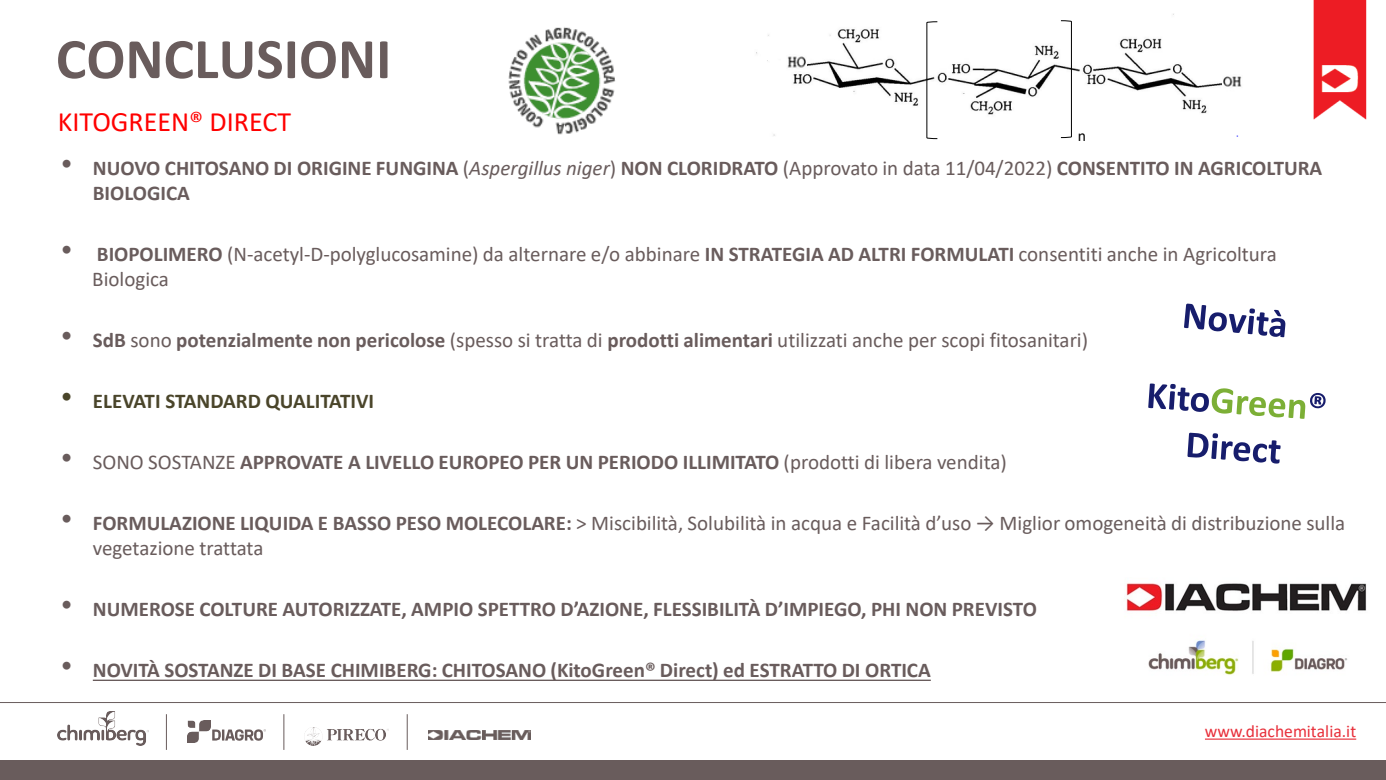
<style>
.page{position:relative;width:1386px;height:780px;background:#fff}
.page>*{position:absolute;margin:0;border:0;box-sizing:border-box;transform-origin:0 0}
.t1{font:700 57.75px "Calibri";color:#695c5c}
.t2{font:28px "Calibri";color:#f00}
.t3{font:21px/25.2px "Calibri";color:#695c5c}
.t4{font:700 21px/25.2px "Calibri";color:#695c5c}
.t5{font:700 21px "Calibri";color:#4a452a}
.t6{font:17.5px "Calibri";color:#e82f3a}
.t7{font:15.75px "Calibri";color:#000}
.s1{font-family:"Arial";font-weight:400;font-size:31.5px}
.s2{font-weight:400}
.s3{font-weight:400;font-style:italic}
.s4{font-family:"Arial";font-size:31.5px}
.s5{font-weight:700}
</style>
<div class="page">
<hr style="left:0;top:702px;width:1385px;height:1px;background:#695c5c">
<div style="left:0;top:760px;width:1385px;height:19px;background:#695c5c"></div>
<hr style="left:166px;top:713px;width:1px;height:36px;background:#695c5c">
<hr style="left:284px;top:713px;width:1px;height:36px;background:#695c5c">
<hr style="left:407px;top:713px;width:1px;height:36px;background:#695c5c">
<img style="left:188px;top:720px;width:22px;height:22px">
<svg style="left:212px;top:729px;width:54px;height:11px"></svg>
<img style="left:305px;top:727px;width:84px;height:18px">
<img style="left:58px;top:711px;width:90px;height:34px">
<img style="left:429px;top:730px;width:101px;height:9px">
<svg style="left:1205px;top:738px;width:150px;height:1px"></svg>
<svg style="left:92px;top:679px;width:838px;height:2px;background:#978e8e"></svg>
<img style="left:1313px;top:0;width:54px;height:120px">
<img style="left:756px;top:14px;width:482px;height:122px">
<svg style="left:926px;top:21px;width:11px;height:118px"></svg>
<svg style="left:1060px;top:20px;width:11px;height:118px"></svg>
<img style="left:781px;top:55px;width:25px;height:15px">
<img style="left:1222px;top:75px;width:20px;height:15px">
<img style="left:1126px;top:583px;width:241px;height:92px">
<svg style="left:1148px;top:383px;width:177px;height:35px"></svg>
<svg style="left:1187px;top:432px;width:93px;height:31px"></svg>
<svg style="left:1184px;top:303px;width:101px;height:34px"></svg>
<img style="left:508px;top:27px;width:108px;height:108px">
<h2 class="t1" style="left:56px;top:18px;width:337px">CONCLUSIONI</h2>
<p class="t2" style="left:58px;top:102px;width:235px">KITOGREEN® DIRECT</p>
<p class="t7" style="left:1077px;top:124px;width:10px">n</p>
<p class="t4" style="left:93px;top:155px;width:1230px;text-indent:-32px"><span class="s1">•</span> NUOVO CHITOSANO DI ORIGINE FUNGINA <span class="s2">(</span><span class="s3">Aspergillus niger</span><span class="s2">)</span> NON CLORIDRATO <span class="s2">(Approvato in data 11/04/2022)</span> CONSENTITO IN AGRICOLTURA<br>BIOLOGICA</p>
<p class="t3" style="left:92px;top:241px;width:1185px;text-indent:-31px"><span class="s4">•</span> <span class="s5">BIOPOLIMERO</span> (N-acetyl-D-polyglucosamine) da alternare e/o abbinare <span class="s5">IN STRATEGIA AD ALTRI FORMULATI</span> consentiti anche in Agricoltura<br>Biologica</p>
<p class="t3" style="left:61px;top:327px;width:1028px"><span class="s4">•</span> <span class="s5">SdB</span> sono <span class="s5">potenzialmente non pericolose</span> (spesso si tratta di <span class="s5">prodotti alimentari</span> utilizzati anche per scopi fitosanitari)</p>
<p class="t5" style="left:61px;top:386px;width:314px"><span class="s1">•</span> ELEVATI STANDARD QUALITATIVI</p>
<p class="t4" style="left:61px;top:449px;width:947px"><span class="s1">•</span> <span class="s2">SONO SOSTANZE</span> APPROVATE A LIVELLO EUROPEO PER UN PERIODO ILLIMITATO <span class="s2">(prodotti di libera vendita)</span></p>
<p class="t3" style="left:93px;top:509px;width:1253px;text-indent:-32px"><span class="s4">•</span> <span class="s5">FORMULAZIONE LIQUIDA E BASSO PESO MOLECOLARE:</span> &gt; Miscibilità, Solubilità in acqua e Facilità d’uso → Miglior omogeneità di distribuzione sulla vegetazione trattata</p>
<p class="t4" style="left:61px;top:596px;width:977px"><span class="s1">•</span> NUMEROSE COLTURE AUTORIZZATE, AMPIO SPETTRO D’AZIONE, FLESSIBILITÀ D’IMPIEGO, PHI NON PREVISTO</p>
<p class="t4" style="left:61px;top:657px;width:871px"><span class="s1">•</span> NOVITÀ SOSTANZE DI BASE CHIMIBERG: CHITOSANO (KitoGreen® Direct) ed ESTRATTO DI ORTICA</p>
<p class="t6" style="left:1204px;top:718px;width:153px">www.diachemitalia.it</p>
</div>
